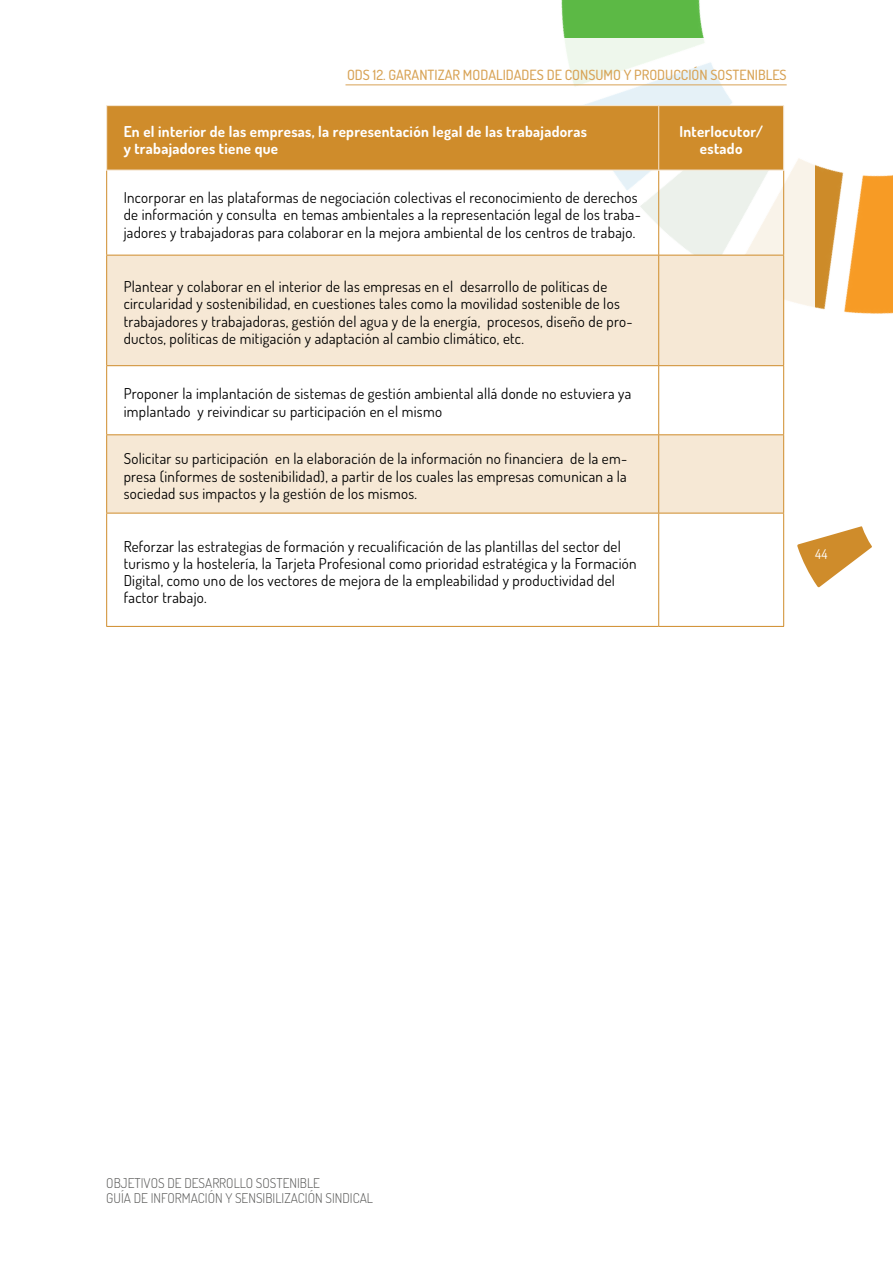
<style>
.page{position:relative;width:893px;height:1263px;background:#fff}
.page>*{position:absolute;margin:0;border:0;box-sizing:border-box;transform-origin:0 0}
.t1{font:15px/17.2px "Dosis";letter-spacing:.02em;color:#000}
.t2{font:700 15px/17.2px "Dosis";letter-spacing:.02em;color:#fff}
.t3{font:500 14.1px "Dosis";color:#d8a356}
.t4{font:300 13.5px/15.6px "Dosis";color:#575756}
.t5{font:13.5px "Dosis";color:#fff}
</style>
<div class="page">
<img style="left:561px;top:0;width:332px;height:314px">
<svg style="left:440px;top:38px;width:375px;height:345px"></svg>
<svg style="left:797px;top:526px;width:75px;height:62px"></svg>
<hr style="left:345px;top:85px;width:442px;height:1px;background:#d8a356">
<div style="left:107px;top:106px;width:676px;height:64px;background:#cf8c2b"></div>
<svg style="left:107px;top:256px;width:676px;height:257px;fill:#f6e8d5"></svg>
<hr style="left:106px;top:170px;width:1px;height:85px;background:#cf8c2b">
<hr style="left:658px;top:170px;width:1px;height:85px;background:#cf8c2b">
<hr style="left:783px;top:170px;width:1px;height:85px;background:#cf8c2b">
<hr style="left:106px;top:255px;width:553px;height:1px;background:#cf8c2b">
<hr style="left:106px;top:255px;width:1px;height:110px;background:#cf8c2b">
<hr style="left:659px;top:255px;width:125px;height:1px;background:#cf8c2b">
<hr style="left:658px;top:255px;width:1px;height:110px;background:#cf8c2b">
<hr style="left:783px;top:255px;width:1px;height:110px;background:#cf8c2b">
<hr style="left:106px;top:365px;width:553px;height:1px;background:#cf8c2b">
<hr style="left:106px;top:366px;width:1px;height:68px;background:#cf8c2b">
<hr style="left:659px;top:365px;width:125px;height:1px;background:#cf8c2b">
<hr style="left:658px;top:366px;width:1px;height:68px;background:#cf8c2b">
<hr style="left:783px;top:366px;width:1px;height:68px;background:#cf8c2b">
<hr style="left:106px;top:434px;width:553px;height:1px;background:#cf8c2b">
<hr style="left:106px;top:435px;width:1px;height:78px;background:#cf8c2b">
<hr style="left:659px;top:434px;width:125px;height:1px;background:#cf8c2b">
<hr style="left:658px;top:435px;width:1px;height:78px;background:#cf8c2b">
<hr style="left:783px;top:435px;width:1px;height:78px;background:#cf8c2b">
<hr style="left:106px;top:513px;width:553px;height:1px;background:#cf8c2b">
<hr style="left:106px;top:513px;width:1px;height:113px;background:#cf8c2b">
<hr style="left:659px;top:513px;width:125px;height:1px;background:#cf8c2b">
<hr style="left:658px;top:513px;width:1px;height:113px;background:#cf8c2b">
<hr style="left:783px;top:513px;width:1px;height:113px;background:#cf8c2b">
<hr style="left:106px;top:626px;width:553px;height:1px;background:#cf8c2b">
<hr style="left:659px;top:626px;width:125px;height:1px;background:#cf8c2b">
<hr style="left:106px;top:105px;width:553px;height:1px;background:#f6e8d5">
<hr style="left:106px;top:106px;width:1px;height:64px;background:#f6e8d5">
<hr style="left:659px;top:105px;width:125px;height:1px;background:#f6e8d5">
<hr style="left:658px;top:106px;width:1px;height:64px;background:#f6e8d5">
<hr style="left:783px;top:106px;width:1px;height:64px;background:#f6e8d5">
<hr style="left:106px;top:170px;width:553px;height:1px;background:#f6e8d5">
<hr style="left:659px;top:170px;width:125px;height:1px;background:#f6e8d5">
<p class="t3" style="left:347px;top:67px;width:441px">ODS 12. GARANTIZAR MODALIDADES DE CONSUMO Y PRODUCCIÓN SOSTENIBLES</p>
<p class="t2" style="left:124px;top:123px;width:465px">En el interior de las empresas, la representación legal de las trabajadoras y trabajadores tiene que</p>
<p class="t2" style="left:679px;top:123px;width:85px;text-align:center">Interlocutor/ estado</p>
<p class="t1" style="left:124px;top:189px;width:519px">Incorporar en las plataformas de negociación colectivas el reconocimiento de derechos de información y consulta en temas ambientales a la representación legal de los traba&shy;jadores y trabajadoras para colaborar en la mejora ambiental de los centros de trabajo.</p>
<p class="t1" style="left:124px;top:278px;width:510px">Plantear y colaborar en el interior de las empresas en el desarrollo de políticas de circularidad y sostenibilidad, en cuestiones tales como la movilidad sostenible de los trabajadores y trabajadoras, gestión del agua y de la energía, procesos, diseño de pro&shy;ductos, políticas de mitigación y adaptación al cambio climático, etc.</p>
<p class="t1" style="left:124px;top:385px;width:509px">Proponer la implantación de sistemas de gestión ambiental allá donde no estuviera ya implantado y reivindicar su participación en el mismo</p>
<p class="t1" style="left:124px;top:450px;width:505px;text-align:justify">Solicitar su participación en la elaboración de la información no financiera de la em&shy;presa (informes de sostenibilidad), a partir de los cuales las empresas comunican a la sociedad sus impactos y la gestión de los mismos.</p>
<p class="t1" style="left:124px;top:537px;width:514px">Reforzar las estrategias de formación y recualificación de las plantillas del sector del turismo y la hostelería, la Tarjeta Profesional como prioridad estratégica y la Formación Digital, como uno de los vectores de mejora de la empleabilidad y productividad del factor trabajo.</p>
<p class="t5" style="left:815px;top:546px;width:14px">44</p>
<p class="t4" style="left:106px;top:1175px;width:268px">OBJETIVOS DE DESARROLLO SOSTENIBLE<br>GUÍA DE INFORMACIÓN Y SENSIBILIZACIÓN SINDICAL</p>
</div>
